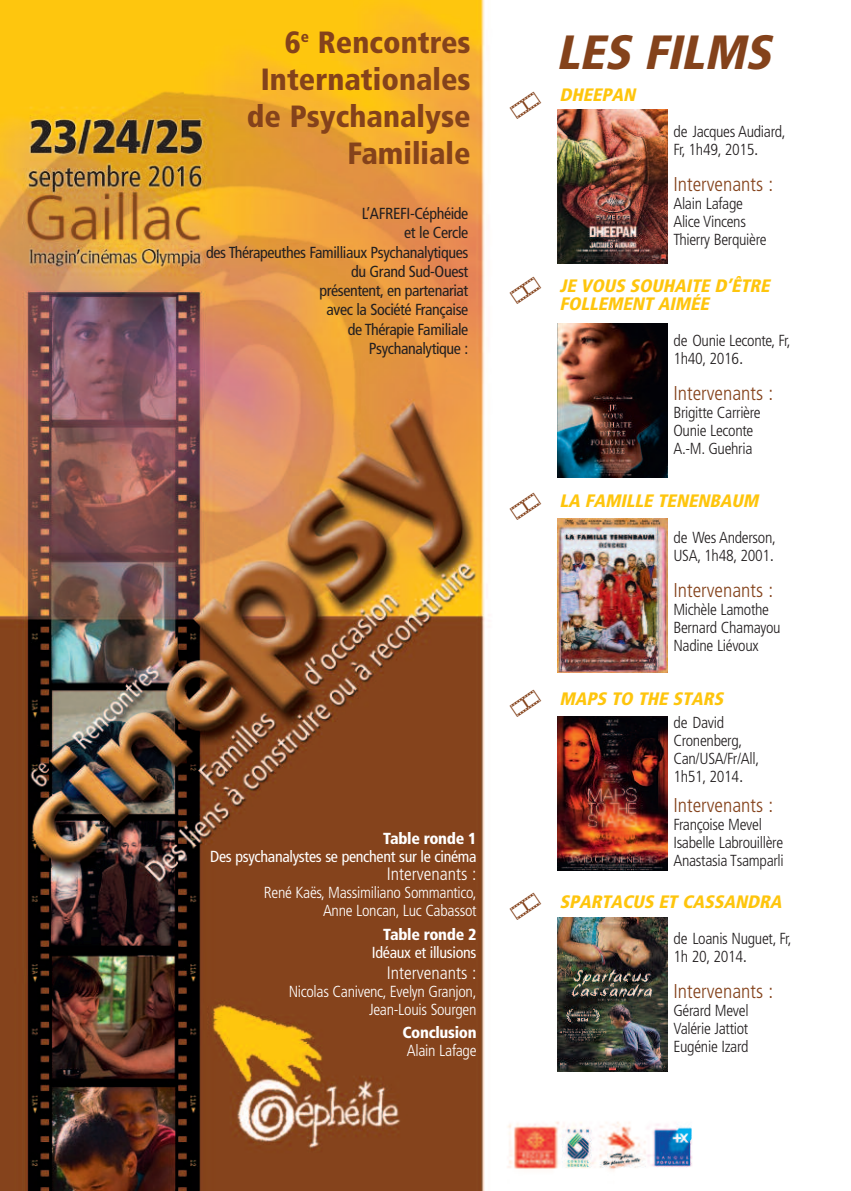
<style>
.page{position:relative;width:851px;height:1191px;background:#fff}
.page>*{position:absolute;margin:0;border:0;box-sizing:border-box;transform-origin:0 0}
.t1{font:italic 900 condensed 48px "Frutiger LT Std";color:#84421b}
.t2{font:900 condensed 30.6px/36.8px "Frutiger LT Std";color:#84421b;text-align:right}
.t3{font:300 condensed 20px "Frutiger LT Std";color:#84421b}
.t4{font:italic 900 condensed 18px/18px "Frutiger LT Std";color:#fec50d}
.t5{font:300 condensed 18px "Frutiger LT Std";color:#fff}
.t6{font:300 condensed 16px/18px "Frutiger LT Std";letter-spacing:-.02em;color:#231f20}
.t7{font:condensed 16px/19.2px "Frutiger LT Std";letter-spacing:-.025em;color:#231f20;text-align:right}
.t8{font:300 condensed 16px/18px "Frutiger LT Std";letter-spacing:-.02em;color:#fff;text-align:right}
.t9{font:condensed 16px "Frutiger LT Std";letter-spacing:-.02em;color:#fff}
.t10{font:900 condensed 16px "Frutiger LT Std";letter-spacing:-.02em;color:#fff}
.s1{font-size:18px}
</style>
<div class="page">
<img style="left:0;top:0;width:692px;height:1191px">
<div style="left:557px;top:81px;width:237px;height:182px;background:#fff"></div>
<div style="left:535px;top:31px;width:237px;height:54px;background:#fff"></div>
<img style="left:557px;top:110px;width:110px;height:154px">
<div style="left:557px;top:276px;width:237px;height:200px;background:#fff"></div>
<img style="left:557px;top:323px;width:110px;height:154px">
<div style="left:557px;top:492px;width:237px;height:177px;background:#fff"></div>
<img style="left:557px;top:519px;width:110px;height:154px">
<div style="left:557px;top:689px;width:237px;height:187px;background:#fff"></div>
<img style="left:557px;top:716px;width:110px;height:154px">
<div style="left:557px;top:892px;width:237px;height:168px;background:#fff"></div>
<img style="left:557px;top:917px;width:110px;height:154px">
<svg style="left:509px;top:92px;width:32px;height:27px"></svg>
<svg style="left:509px;top:277px;width:32px;height:27px"></svg>
<svg style="left:509px;top:492px;width:32px;height:28px"></svg>
<svg style="left:509px;top:689px;width:32px;height:28px"></svg>
<svg style="left:509px;top:892px;width:32px;height:28px"></svg>
<h2 class="t2" style="left:247px;top:27px;width:225px">6<sup>e</sup> Rencontres<br>Internationales de Psychanalyse<br>Familiale</h2>
<p class="t7" style="left:206px;top:205px;width:263px">L’AFREFI-Céphéide<br>et le Cercle<br>des Thérapeuthes Familliaux Psychanalytiques du Grand Sud-Ouest<br>présentent, en partenariat<br>avec la Société Française<br>de Thérapie Familiale<br>Psychanalytique :</p>
<p class="t10" style="left:383px;top:832px;width:95px">Table ronde 1</p>
<p class="t9" style="left:210px;top:850px;width:268px">Des psychanalystes se penchent sur le cinéma</p>
<p class="t5" style="left:386px;top:866px;width:91px">Intervenants :</p>
<p class="t8" style="left:264px;top:885px;width:214px">René Kaës, Massimiliano Sommantico,<br>Anne Loncan, Luc Cabassot</p>
<p class="t10" style="left:383px;top:928px;width:95px">Table ronde 2</p>
<p class="t9" style="left:372px;top:946px;width:106px">Idéaux et illusions</p>
<p class="t5" style="left:386px;top:965px;width:91px">Intervenants :</p>
<p class="t8" style="left:289px;top:983px;width:189px">Nicolas Canivenc, Evelyn Granjon,<br>Jean-Louis Sourgen</p>
<p class="t10" style="left:402px;top:1026px;width:76px">Conclusion</p>
<p class="t8" style="left:407px;top:1043px;width:71px">Alain Lafage</p>
<h1 class="t1" style="left:556px;top:33px;width:226px">LES FILMS</h1>
<p class="t4" style="left:559px;top:87px;width:81px">DHEEPAN</p>
<p class="t6" style="left:673px;top:123px;width:114px">de Jacques Audiard,<br>Fr, 1h49, 2015<span class="s1">.</span></p>
<p class="t3" style="left:673px;top:176px;width:101px">Intervenants :</p>
<p class="t6" style="left:673px;top:195px;width:95px">Alain Lafage<br>Alice Vincens<br>Thierry Berquière</p>
<p class="t4" style="left:559px;top:278px;width:215px">JE VOUS SOUHAITE D’ÊTRE<br>FOLLEMENT AIMÉE</p>
<p class="t6" style="left:673px;top:332px;width:119px">de Ounie Leconte, Fr,<br>1h40, 2016<span class="s1">.</span></p>
<p class="t3" style="left:673px;top:385px;width:101px">Intervenants :</p>
<p class="t6" style="left:673px;top:404px;width:89px">Brigitte Carrière<br>Ounie Leconte<br>A.-M. Guehria</p>
<p class="t4" style="left:559px;top:493px;width:204px">LA FAMILLE TENENBAUM</p>
<p class="t6" style="left:673px;top:530px;width:104px">de Wes Anderson,<br>USA, 1h48, 2001<span class="s1">.</span></p>
<p class="t3" style="left:673px;top:582px;width:101px">Intervenants :</p>
<p class="t6" style="left:673px;top:602px;width:109px">Michèle Lamothe<br>Bernard Chamayou<br>Nadine Liévoux</p>
<p class="t4" style="left:559px;top:691px;width:169px">MAPS TO THE STARS</p>
<p class="t6" style="left:673px;top:715px;width:87px">de David<br>Cronenberg,<br>Can/USA/Fr/All,<br>1h51, 2014<span class="s1">.</span></p>
<p class="t3" style="left:673px;top:796px;width:101px">Intervenants :</p>
<p class="t6" style="left:673px;top:816px;width:112px">Françoise Mevel<br>Isabelle Labrouillère<br>Anastasia Tsamparli</p>
<p class="t4" style="left:559px;top:893px;width:227px">SPARTACUS ET CASSANDRA</p>
<p class="t6" style="left:673px;top:930px;width:120px">de Loanis Nuguet, Fr,<br>1h 20, 2014<span class="s1">.</span></p>
<p class="t3" style="left:673px;top:982px;width:101px">Intervenants :</p>
<p class="t6" style="left:673px;top:1002px;width:77px;text-align:justify">Gérard Mevel Valérie Jattiot Eugénie Izard</p>
</div>
